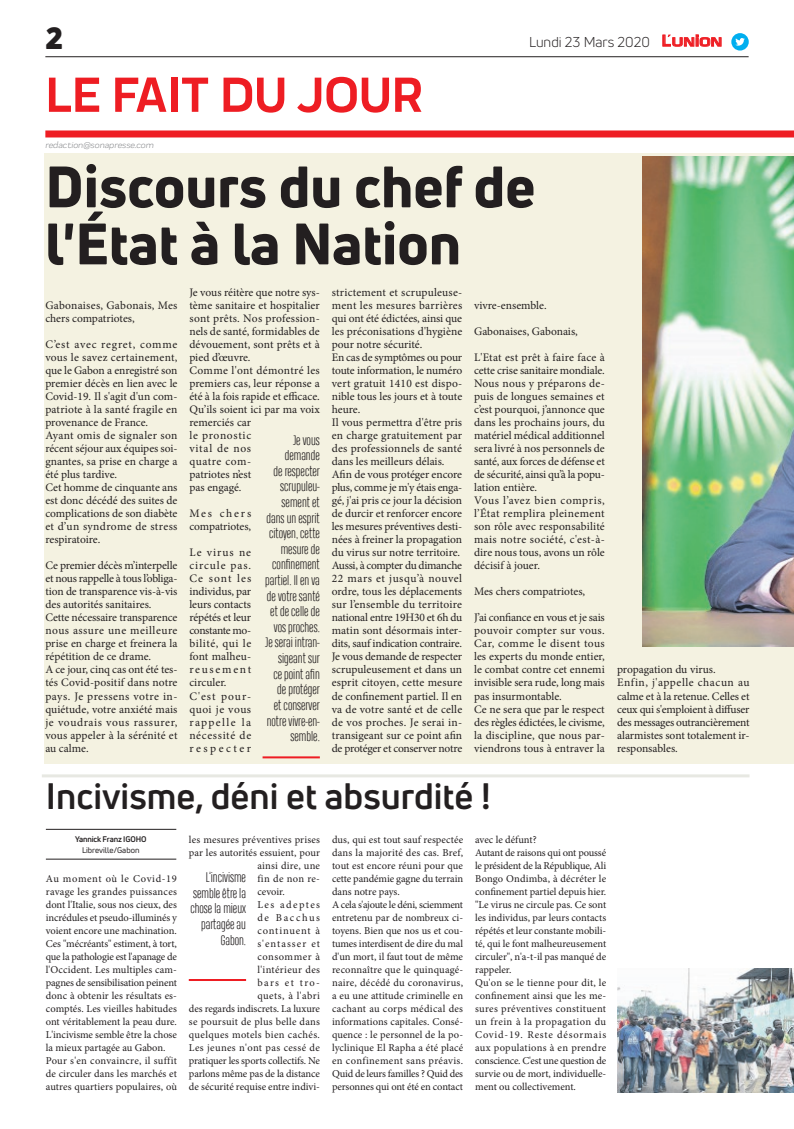
<style>
.page{position:relative;width:794px;height:1129px;background:#fff}
.page>*{position:absolute;margin:0;border:0;box-sizing:border-box;transform-origin:0 0}
.t1{font:800 57px/57px "Uni Neue";color:#231f20}
.t2{font:700 51px "Praktika";color:#ee1d23}
.t3{font:700 36px "Uni Neue";color:#231f20}
.t4{font:900 30px "Uni Neue";color:#231f20}
.t5{font:14px "Uni Neue";color:#231f20}
.t6{font:300 13px/15.6px "Heading Compressed Pro";color:#231f20;text-align:right}
.t7{font:11.5px/13px "Minion Pro";color:#231f20}
.t8{font:11.5px/13px "Minion Pro";letter-spacing:.045em;color:#231f20}
.t9{font:10.5px/13px "Minion Pro";color:#231f20}
.t10{font:10.5px "Minion Pro";letter-spacing:.02em;color:#231f20}
.t11{font:10.5px "Minion Pro";letter-spacing:.035em;color:#231f20}
.t12{font:10.5px "Minion Pro";letter-spacing:.045em;color:#231f20}
.t13{font:10.5px "Minion Pro";letter-spacing:.095em;color:#231f20}
.t14{font:10.5px "Minion Pro";letter-spacing:.03em;color:#231f20}
.t15{font:10.5px "Minion Pro";letter-spacing:.08em;color:#231f20}
.t16{font:10.5px "Minion Pro";letter-spacing:.13em;color:#231f20}
.t17{font:10.5px "Minion Pro";letter-spacing:.05em;color:#231f20}
.t18{font:10.5px "Minion Pro";letter-spacing:.125em;color:#231f20}
.t19{font:10.5px "Minion Pro";letter-spacing:.155em;color:#231f20}
.t20{font:italic 9px "Praktika";color:#818386}
.t21{font:700 8px "Uni Neue";letter-spacing:-.02em;color:#231f20}
.t22{font:8px "Uni Neue";color:#231f20}
.s1{font-family:"Eurostile";font-weight:600;font-size:14.9px;color:#ee1d23}
.s2{font-family:"Eurostile";font-weight:600;font-size:11.4px;color:#ee1d23}
</style>
<div class="page">
<div style="left:45px;top:154px;width:749px;height:610px;background:#f4f2e1"></div>
<hr style="left:45px;top:56px;width:703px;height:1px;background:#231f20">
<div style="left:45px;top:130px;width:749px;height:7px;background:#ee1d23"></div>
<img style="left:617px;top:968px;width:177px;height:123px">
<svg style="left:662px;top:34px;width:60px;height:13px"></svg>
<div style="left:731px;top:33px;width:17px;height:18px;background:#00aeef;border-radius:50%"></div>
<svg style="left:735px;top:38px;width:10px;height:8px"></svg>
<hr style="left:262px;top:756px;width:58px;height:2px;background:#ee1d23">
<img style="left:642px;top:156px;width:152px;height:490px">
<hr style="left:42px;top:774px;width:707px;height:3px;background:#e7e8e2">
<hr style="left:46px;top:858px;width:130px;height:1px;background:#231f20">
<hr style="left:46px;top:829px;width:130px;height:1px;background:#231f20">
<hr style="left:189px;top:978px;width:57px;height:2px;background:#ee1d23">
<h3 class="t4" style="left:45px;top:17px;width:19px">2</h3>
<h2 class="t2" style="left:45px;top:54px;width:378px">LE FAIT DU JOUR</h2>
<p class="t20" style="left:45px;top:139px;width:110px">redaction@sonapresse.com</p>
<p class="t5" style="left:529px;top:33px;width:194px">Lundi 23 Mars 2020 <span class="s1">L</span><span class="s2">UNION</span></p>
<h1 class="t1" style="left:45px;top:157px;width:491px">Discours du chef de l'État à la Nation</h1>
<p class="t7" style="left:45px;top:299px;width:134px">Gabonaises, Gabonais, Mes chers compatriotes,</p>
<p class="t7" style="left:45px;top:338px;width:134px">C’est avec regret, comme vous le savez certainement, que le Gabon a enregistré son premier décès en lien avec le<br>Covid-19. Il s'agit d'un com&shy;patriote à la santé fragile en provenance de France.<br>Ayant omis de signaler son récent séjour aux équipes soi&shy;gnantes, sa prise en charge a été plus tardive.<br>Cet homme de cinquante ans est donc décédé des suites de complications de son diabète et d’un syndrome de stress respiratoire.</p>
<p class="t7" style="left:45px;top:559px;width:134px">Ce premier décès m’interpelle et nous rappelle à tous l’obliga&shy;tion de transparence vis-à-vis des autorités sanitaires.<br>Cette nécessaire transparence nous assure une meilleure prise en charge et freinera la répétition de ce drame.<br>A ce jour, cinq cas ont été tes&shy;tés Covid-positif dans notre pays. Je pressens votre in&shy;quiétude, votre anxiété mais je voudrais vous rassurer, vous appeler à la sérénité et au calme.</p>
<p class="t7" style="left:189px;top:286px;width:132px">Je vous réitère que notre sys&shy;tème sanitaire et hospitalier sont prêts. Nos profession&shy;nels de santé, formidables de dévouement, sont prêts et à pied d’œuvre.<br>Comme l'ont démontré les premiers cas, leur réponse a été à la fois rapide et efficace.<br>Qu’ils soient ici par ma voix remerciés car<br>le pronostic<br>vital de nos<br>quatre com-<br>patriotes n’est<br>pas engagé.</p>
<p class="t7" style="left:189px;top:507px;width:63px">Mes chers compatriotes,</p>
<p class="t8" style="left:189px;top:546px;width:63px">Le virus ne circule pas.<br>Ce sont les individus, par leurs contacts répétés et leur constante mo&shy;bilité, qui le font malheu&shy;reusement circuler.<br>C'est pour&shy;quoi je vous rappelle la nécessité de respecter</p>
<p class="t6" style="left:265px;top:433px;width:56px">Je vous demande<br>de respecter scrupuleu&shy;sement et dans un esprit citoyen, cette mesure de confinement partiel. Il en va de votre santé et de celle de vos proches.<br>Je serai intran&shy;sigeant sur<br>ce point afin de protéger<br>et conserver notre vivre-en&shy;semble.</p>
<p class="t7" style="left:332px;top:286px;width:132px">strictement et scrupuleuse&shy;ment les mesures barrières qui ont été édictées, ainsi que les préconisations d'hygiène pour notre sécurité.<br>En cas de symptômes ou pour toute information, le numéro vert gratuit 1410 est dispo&shy;nible tous les jours et à toute heure.<br>Il vous permettra d'être pris en charge gratuitement par des professionnels de santé dans les meilleurs délais.<br>Afin de vous protéger encore plus, comme je m'y étais enga&shy;gé, j'ai pris ce jour la décision de durcir et renforcer encore les mesures préventives desti&shy;nées à freiner la propagation du virus sur notre territoire.<br>Aussi, à compter du dimanche<br>22 mars et jusqu’à nouvel ordre, tous les déplacements sur l’ensemble du territoire national entre 19H30 et 6h du matin sont désormais inter&shy;dits, sauf indication contraire.<br>Je vous demande de respecter scrupuleusement et dans un esprit citoyen, cette mesure de confinement partiel. Il en va de votre santé et de celle de vos proches. Je serai in&shy;transigeant sur ce point afin de protéger et conserver notre</p>
<p class="t7" style="left:474px;top:299px;width:74px">vivre-ensemble.</p>
<p class="t7" style="left:474px;top:325px;width:105px">Gabonaises, Gabonais,</p>
<p class="t7" style="left:474px;top:351px;width:132px">L'Etat est prêt à faire face à cette crise sanitaire mondiale.<br>Nous nous y préparons de&shy;puis de longues semaines et c’est pourquoi, j’annonce que dans les prochains jours, du matériel médical additionnel sera livré à nos personnels de santé, aux forces de défense et de sécurité, ainsi qu’à la popu&shy;lation entière.<br>Vous l’avez bien compris, l’État remplira pleinement son rôle avec responsabilité mais notre société, c'est-à&shy;dire nous tous, avons un rôle décisif à jouer.</p>
<p class="t7" style="left:474px;top:585px;width:113px">Mes chers compatriotes,</p>
<p class="t7" style="left:474px;top:611px;width:132px">J’ai confiance en vous et je sais pouvoir compter sur vous.<br>Car, comme le disent tous les experts du monde entier, le combat contre cet ennemi invisible sera rude, long mais pas insurmontable.<br>Ce ne sera que par le respect des règles édictées, le civisme, la discipline, que nous par&shy;viendrons tous à entraver la</p>
<p class="t7" style="left:617px;top:663px;width:134px">propagation du virus.<br>Enfin, j'appelle chacun au calme et à la retenue. Celles et ceux qui s'emploient à diffuser des messages outrancièrement alarmistes sont totalement ir&shy;responsables.</p>
<h3 class="t3" style="left:46px;top:773px;width:446px">Incivisme, déni et absurdité !</h3>
<p class="t21" style="left:75px;top:834px;width:73px">Yannick Franz IGOHO</p>
<p class="t22" style="left:82px;top:844px;width:59px">Libreville/Gabon</p>
<p class="t6" style="left:190px;top:870px;width:57px">L’incivisme semble être la chose la mieux partagée au<br>Gabon.</p>
<p class="t10" style="left:189px;top:832px;width:133px">les mesures préventives prises</p>
<p class="t9" style="left:189px;top:845px;width:133px">par les autorités essuient, pour</p>
<p class="t10" style="left:257px;top:858px;width:64px">ainsi dire, une</p>
<p class="t14" style="left:257px;top:871px;width:64px">fin de non re-</p>
<p class="t9" style="left:257px;top:884px;width:29px">cevoir.</p>
<p class="t16" style="left:257px;top:897px;width:64px">Les adeptes</p>
<p class="t19" style="left:257px;top:910px;width:64px">de Bacchus</p>
<p class="t15" style="left:257px;top:923px;width:64px">continuent à</p>
<p class="t13" style="left:257px;top:936px;width:64px">s'entasser et</p>
<p class="t17" style="left:257px;top:949px;width:64px">consommer à</p>
<p class="t11" style="left:257px;top:962px;width:64px">l'intérieur des</p>
<p class="t18" style="left:257px;top:975px;width:64px">bars et tro-</p>
<p class="t12" style="left:257px;top:988px;width:64px">quets, à l'abri</p>
<p class="t9" style="left:189px;top:1001px;width:133px">des regards indiscrets. La luxure</p>
<p class="t10" style="left:189px;top:1014px;width:133px">se poursuit de plus belle dans</p>
<p class="t11" style="left:189px;top:1027px;width:133px">quelques motels bien cachés.</p>
<p class="t11" style="left:189px;top:1040px;width:133px">Les jeunes n'ont pas cessé de</p>
<p class="t9" style="left:189px;top:1053px;width:133px">pratiquer les sports collectifs. Ne</p>
<p class="t9" style="left:189px;top:1066px;width:133px">parlons même pas de la distance</p>
<p class="t9" style="left:189px;top:1079px;width:133px">de sécurité requise entre indivi-</p>
<p class="t9" style="left:332px;top:832px;width:133px">dus, qui est tout sauf respectée dans la majorité des cas. Bref, tout est encore réuni pour que cette pandémie gagne du terrain dans notre pays.<br>A cela s'ajoute le déni, sciemment entretenu par de nombreux ci&shy;toyens. Bien que nos us et cou&shy;tumes interdisent de dire du mal d'un mort, il faut tout de même reconnaître que le quinquagé&shy;naire, décédé du coronavirus, a eu une attitude criminelle en cachant au corps médical des informations capitales. Consé&shy;quence : le personnel de la po&shy;lyclinique El Rapha a été placé en confinement sans préavis.<br>Quid de leurs familles ? Quid des personnes qui ont été en contact</p>
<p class="t9" style="left:475px;top:832px;width:133px">avec le défunt?<br>Autant de raisons qui ont poussé le président de la République, Ali<br>Bongo Ondimba, à décréter le confinement partiel depuis hier. "Le virus ne circule pas. Ce sont les individus, par leurs contacts répétés et leur constante mobili&shy;té, qui le font malheureusement circuler", n'a-t-il pas manqué de rappeler.<br>Qu'on se le tienne pour dit, le confinement ainsi que les me&shy;sures préventives constituent un frein à la propagation du<br>Covid-19. Reste désormais aux populations à en prendre conscience. C'est une question de survie ou de mort, individuelle&shy;ment ou collectivement.</p>
<p class="t9" style="left:46px;top:871px;width:133px">Au moment où le Covid-19 ravage les grandes puissances dont l'Italie, sous nos cieux, des incrédules et pseudo-illuminés y voient encore une machination.<br>Ces "mécréants" estiment, à tort, que la pathologie est l'apanage de l'Occident. Les multiples cam&shy;pagnes de sensibilisation peinent donc à obtenir les résultats es&shy;comptés. Les vieilles habitudes ont véritablement la peau dure.<br>L'incivisme semble être la chose la mieux partagée au Gabon.<br>Pour s'en convaincre, il suffit de circuler dans les marchés et autres quartiers populaires, où</p>
</div>
